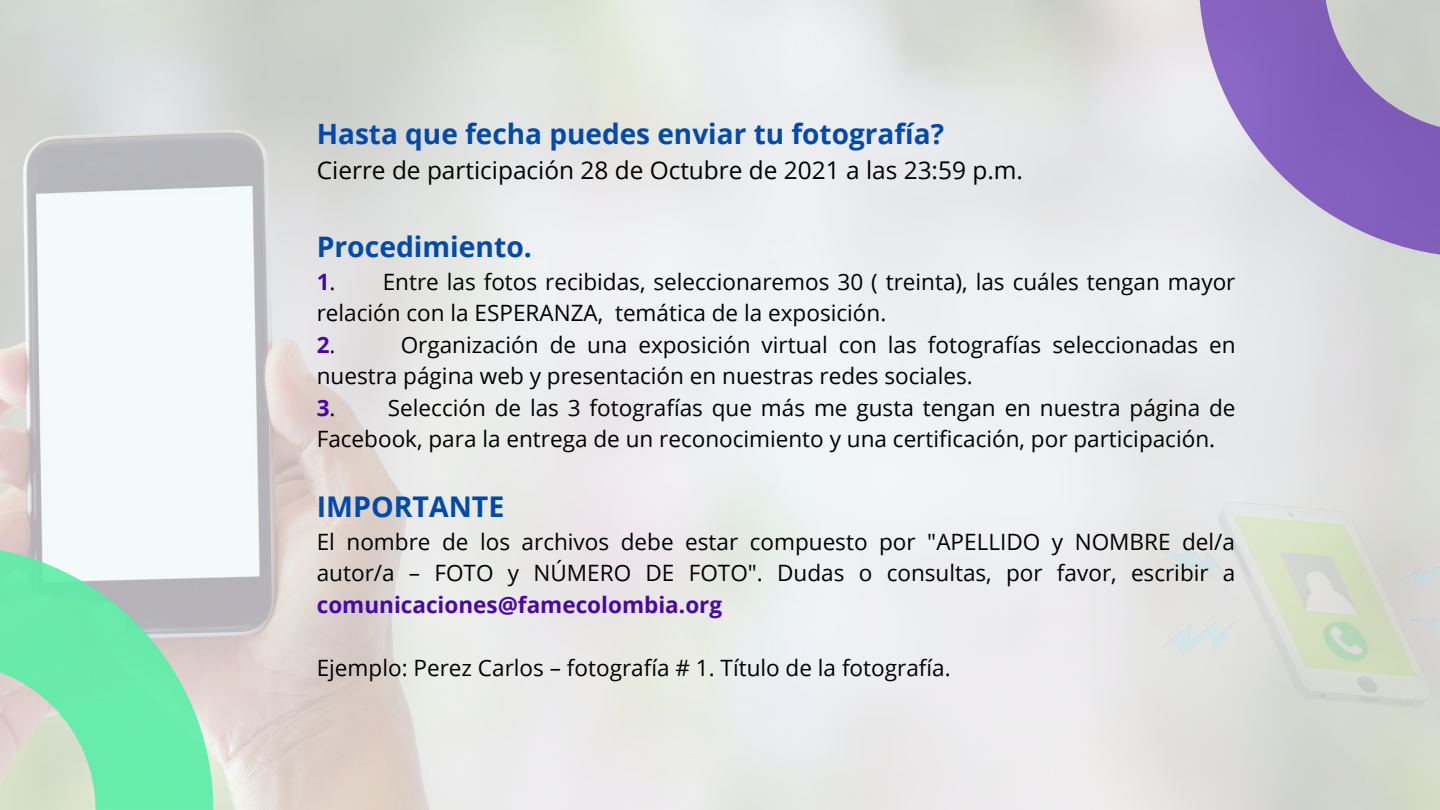
<style>
.page{position:relative;width:1440px;height:810px;background:#fff}
.page>*{position:absolute;margin:0;border:0;box-sizing:border-box;transform-origin:0 0}
.t1{font:700 28.5px "Open Sans";color:#004aad}
.t2{font:700 28.3px "Open Sans";color:#004aad}
.t3{font:700 28px "Open Sans";color:#004aad}
.t4{font:24.4px "Open Sans";color:#000}
.t5{font:22.5px/31.5px "Open Sans";color:#000}
.t6{font:700 22.5px "Open Sans";color:#4608ab}
.s1{font-weight:700;color:#4608ab}
</style>
<div class="page">
<svg style="left:1199px;top:0;width:241px;height:257px;background:#a895c9"></svg>
<svg style="left:0;top:545px;width:213px;height:265px;background:#99e2bb"></svg>
<p class="t3" style="left:317px;top:114px;width:629px">Hasta que fecha puedes enviar tu fotografía?</p>
<p class="t4" style="left:317px;top:153px;width:708px">Cierre de participación 28 de Octubre de 2021 a las 23:59 p.m.</p>
<p class="t2" style="left:317px;top:226px;width:217px">Procedimiento.</p>
<p class="t5" style="left:317px;top:265px;width:920px"><span class="s1">1</span>. Entre las fotos recibidas, seleccionaremos 30 ( treinta), las cuáles tengan mayor relación con la ESPERANZA, temática de la exposición.<br><span class="s1">2</span>.</p>
<p class="t5" style="left:317px;top:328px;width:920px;text-indent:84px">Organización de una exposición virtual con las fotografías seleccionadas en nuestra página web y presentación en nuestras redes sociales.</p>
<p class="t5" style="left:317px;top:391px;width:920px"><span class="s1">3</span>. Selección de las 3 fotografías que más me gusta tengan en nuestra página de<br>Facebook, para la entrega de un reconocimiento y una certificación, por participación.</p>
<p class="t1" style="left:317px;top:486px;width:189px">IMPORTANTE</p>
<p class="t5" style="left:317px;top:525px;width:920px">El nombre de los archivos debe estar compuesto por "APELLIDO y NOMBRE del/a autor/a – FOTO y NÚMERO DE FOTO". Dudas o consultas, por favor, escribir a</p>
<p class="t6" style="left:317px;top:589px;width:407px">comunicaciones@famecolombia.org</p>
<p class="t5" style="left:317px;top:651px;width:635px">Ejemplo: Perez Carlos – fotografía # 1. Título de la fotografía.</p>
</div>
